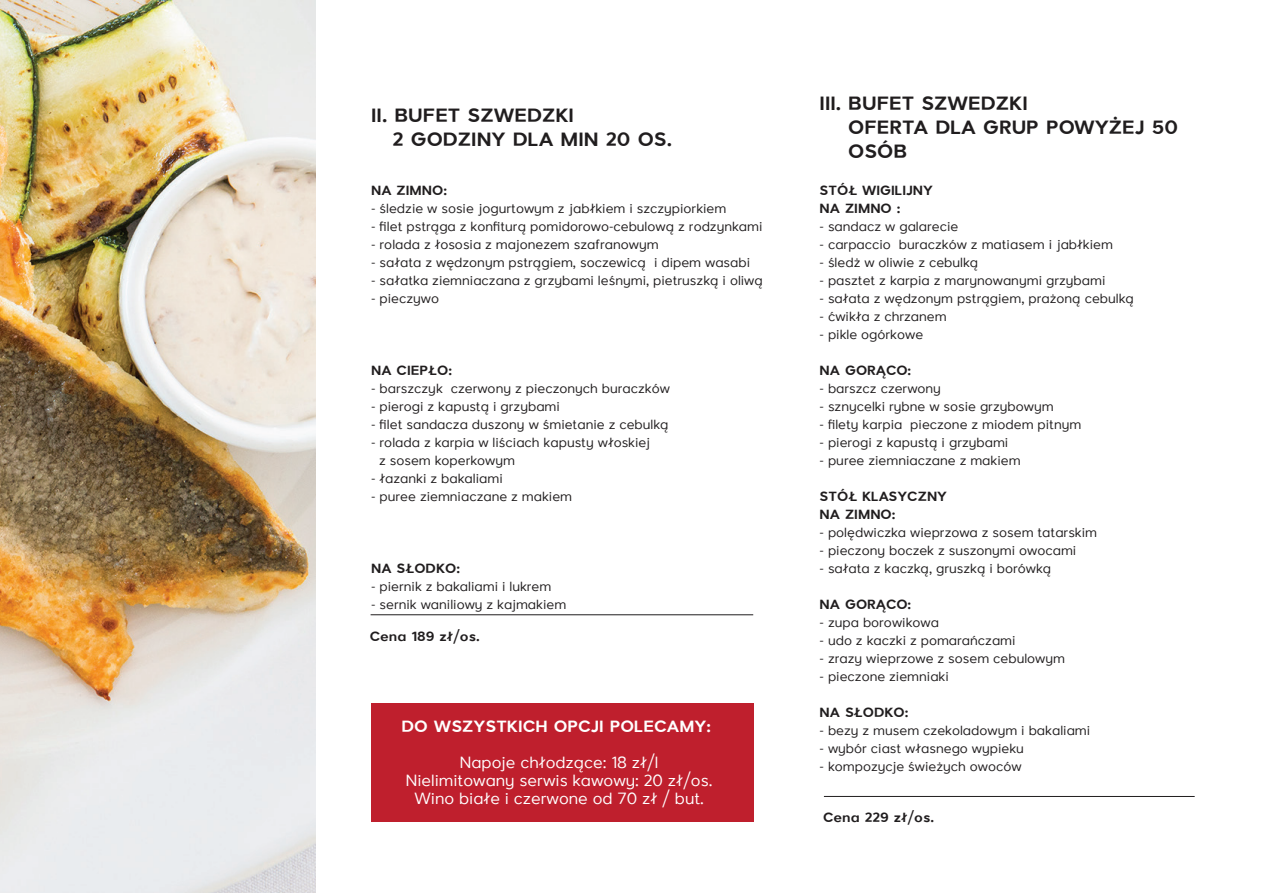
<style>
.page{position:relative;width:1263px;height:893px;background:#fff}
.page>*{position:absolute;margin:0;border:0;box-sizing:border-box;transform-origin:0 0}
.t1{font:700 19.5px/24px "Larke Neue";color:#201d1e}
.t2{font:16.5px/18px "Larke Neue";color:#fff;text-align:center}
.t3{font:700 16.5px "Larke Neue";color:#fff}
.t4{font:13.5px/18px "Larke Neue";color:#201d1e}
.t5{font:700 13.5px/18px "Larke Neue";color:#201d1e}
</style>
<div class="page">
<hr style="left:371px;top:614px;width:382px;height:1px;background:#201d1e">
<hr style="left:824px;top:796px;width:371px;height:1px;background:#201d1e">
<div style="left:371px;top:704px;width:382px;height:118px;background:#bf1f2d"></div>
<img style="left:0;top:0;width:316px;height:893px">
<h1 class="t1" style="left:393px;top:105px;width:281px;text-indent:-21px">II. BUFET SZWEDZKI<br>2 GODZINY DLA MIN 20 OS.</h1>
<p class="t5" style="left:371px;top:182px;width:77px">NA ZIMNO:</p>
<p class="t4" style="left:371px;top:200px;width:357px">- śledzie w sosie jogurtowym z jabłkiem i szczypiorkiem</p>
<p class="t4" style="left:371px;top:218px;width:393px">- filet pstrąga z konfiturą pomidorowo-cebulową z rodzynkami</p>
<p class="t4" style="left:371px;top:236px;width:289px">- rolada z łososia z majonezem szafranowym</p>
<p class="t4" style="left:371px;top:254px;width:380px">- sałata z wędzonym pstrągiem, soczewicą i dipem wasabi</p>
<p class="t4" style="left:371px;top:272px;width:393px">- sałatka ziemniaczana z grzybami leśnymi, pietruszką i oliwą</p>
<p class="t4" style="left:371px;top:290px;width:70px">- pieczywo</p>
<p class="t5" style="left:371px;top:362px;width:82px">NA CIEPŁO:</p>
<p class="t4" style="left:371px;top:380px;width:300px">- barszczyk czerwony z pieczonych buraczków</p>
<p class="t4" style="left:371px;top:398px;width:190px">- pierogi z kapustą i grzybami</p>
<p class="t4" style="left:371px;top:416px;width:299px">- filet sandacza duszony w śmietanie z cebulką</p>
<p class="t4" style="left:379px;top:434px;width:272px;text-indent:-8px">- rolada z karpia w liściach kapusty włoskiej z sosem koperkowym</p>
<p class="t4" style="left:371px;top:469px;width:133px">- łazanki z bakaliami</p>
<p class="t4" style="left:371px;top:487px;width:202px">- puree ziemniaczane z makiem</p>
<p class="t5" style="left:371px;top:560px;width:90px">NA SŁODKO:</p>
<p class="t4" style="left:371px;top:577px;width:182px">- piernik z bakaliami i lukrem</p>
<p class="t4" style="left:371px;top:595px;width:197px">- sernik waniliowy z kajmakiem</p>
<p class="t5" style="left:370px;top:628px;width:112px">Cena 189 zł/os.</p>
<p class="t3" style="left:401px;top:716px;width:311px">DO WSZYSTKICH OPCJI POLECAMY:</p>
<p class="t2" style="left:406px;top:754px;width:308px">Napoje chłodzące: 18 zł/l<br>Nielimitowany serwis kawowy: 20 zł/os.<br>Wino białe i czerwone od 70 zł / but.</p>
<h1 class="t1" style="left:848px;top:93px;width:331px;text-indent:-29px">III. BUFET SZWEDZKI<br>OFERTA DLA GRUP POWYŻEJ 50<br>OSÓB</h1>
<p class="t5" style="left:819px;top:183px;width:115px">STÓŁ WIGILIJNY<br>NA ZIMNO :</p>
<p class="t4" style="left:819px;top:218px;width:140px">- sandacz w galarecie</p>
<p class="t4" style="left:819px;top:236px;width:295px">- carpaccio buraczków z matiasem i jabłkiem</p>
<p class="t4" style="left:819px;top:254px;width:160px">- śledż w oliwie z cebulką</p>
<p class="t4" style="left:819px;top:272px;width:287px">- pasztet z karpia z marynowanymi grzybami</p>
<p class="t4" style="left:819px;top:290px;width:316px">- sałata z wędzonym pstrągiem, prażoną cebulką</p>
<p class="t4" style="left:819px;top:308px;width:129px">- ćwikła z chrzanem</p>
<p class="t4" style="left:819px;top:326px;width:105px">- pikle ogórkowe</p>
<p class="t5" style="left:819px;top:363px;width:93px">NA GORĄCO:</p>
<p class="t4" style="left:819px;top:380px;width:123px">- barszcz czerwony</p>
<p class="t4" style="left:819px;top:398px;width:236px">- sznycelki rybne w sosie grzybowym</p>
<p class="t4" style="left:819px;top:416px;width:263px">- filety karpia pieczone z miodem pitnym</p>
<p class="t4" style="left:819px;top:434px;width:190px">- pierogi z kapustą i grzybami</p>
<p class="t4" style="left:819px;top:452px;width:202px">- puree ziemniaczane z makiem</p>
<p class="t5" style="left:819px;top:489px;width:129px">STÓŁ KLASYCZNY<br>NA ZIMNO:</p>
<p class="t4" style="left:819px;top:524px;width:279px">- polędwiczka wieprzowa z sosem tatarskim</p>
<p class="t4" style="left:819px;top:542px;width:258px">- pieczony boczek z suszonymi owocami</p>
<p class="t4" style="left:819px;top:560px;width:233px">- sałata z kaczką, gruszką i borówką</p>
<p class="t5" style="left:819px;top:597px;width:93px">NA GORĄCO:</p>
<p class="t4" style="left:819px;top:614px;width:121px">- zupa borowikowa</p>
<p class="t4" style="left:819px;top:632px;width:198px">- udo z kaczki z pomarańczami</p>
<p class="t4" style="left:819px;top:650px;width:247px">- zrazy wieprzowe z sosem cebulowym</p>
<p class="t4" style="left:819px;top:668px;width:131px">- pieczone ziemniaki</p>
<p class="t5" style="left:819px;top:705px;width:90px">NA SŁODKO:</p>
<p class="t4" style="left:819px;top:722px;width:272px">- bezy z musem czekoladowym i bakaliami</p>
<p class="t4" style="left:819px;top:740px;width:206px">- wybór ciast własnego wypieku</p>
<p class="t4" style="left:819px;top:758px;width:204px">- kompozycje świeżych owoców</p>
<p class="t5" style="left:823px;top:809px;width:113px">Cena 229 zł/os.</p>
</div>
